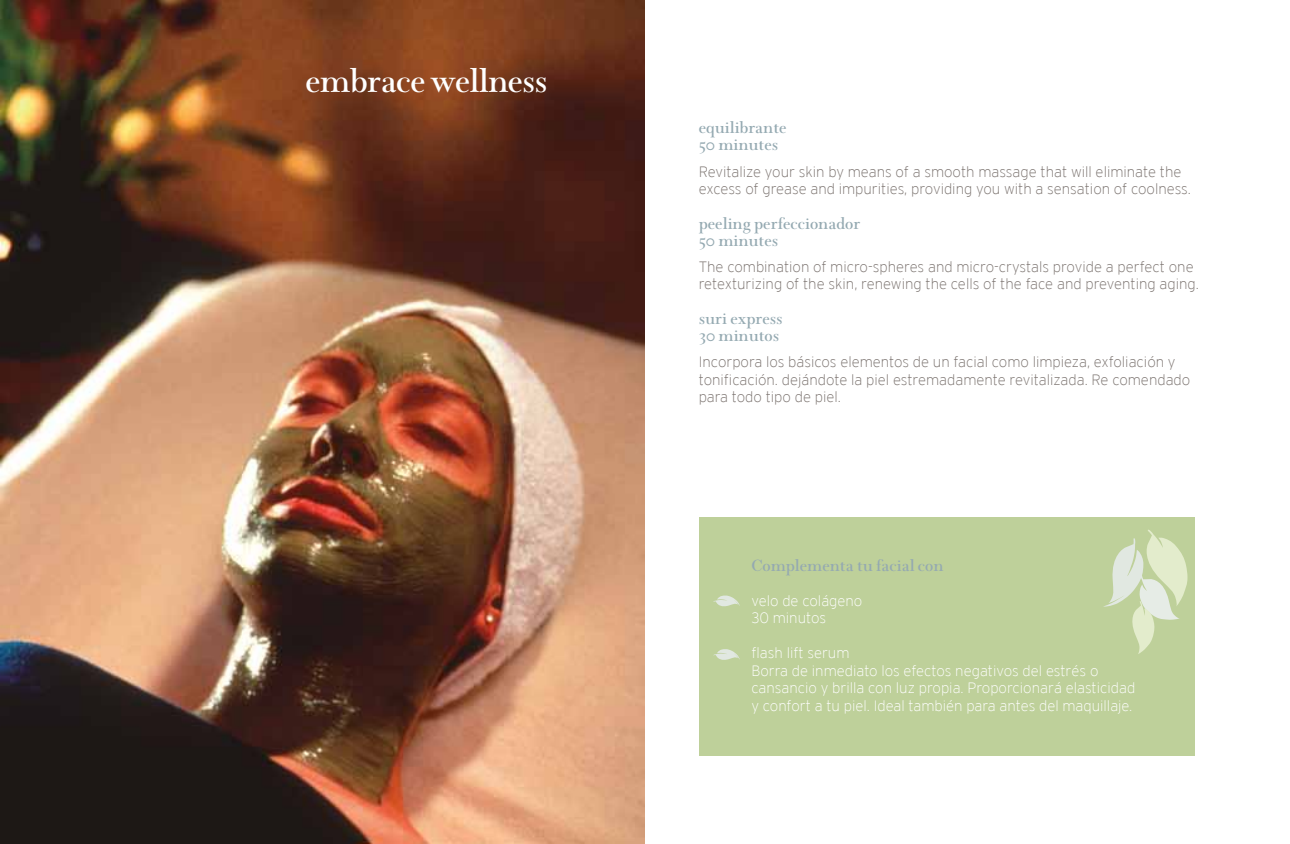
<style>
.page{position:relative;width:1290px;height:844px;background:#fff}
.page>*{position:absolute;margin:0;border:0;box-sizing:border-box;transform-origin:0 0}
.t1{font:600 36.75px "Wessex";letter-spacing:-.02em;color:#fff}
.t2{font:600 18.2px/17px "Wessex";color:#94a9b1}
.t3{font:200 14.88px/17.5px "Interstate";color:#79716d}
.t4{font:200 14.88px/17.5px "Interstate";color:#fff}
</style>
<div class="page">
<img style="left:0;top:0;width:645px;height:843px">
<div style="left:699px;top:517px;width:496px;height:238px;background:#bed09a"></div>
<svg style="left:713px;top:595px;width:27px;height:12px"></svg>
<svg style="left:713px;top:649px;width:27px;height:11px"></svg>
<svg style="left:1103px;top:529px;width:84px;height:125px"></svg>
<h1 class="t1" style="left:305px;top:56px;width:244px">embrace wellness</h1>
<p class="t2" style="left:699px;top:118px;width:89px">equilibrante<br>50 minutes</p>
<p class="t3" style="left:699px;top:162px;width:494px">Revitalize your skin by means of a smooth massage that will eliminate the excess of grease and impurities, providing you with a sensation of coolness.</p>
<p class="t2" style="left:699px;top:213px;width:163px">peeling perfeccionador<br>50 minutes</p>
<p class="t3" style="left:699px;top:258px;width:502px">The combination of micro-spheres and micro-crystals provide a perfect one retexturizing of the skin, renewing the cells of the face and preventing aging.</p>
<p class="t2" style="left:699px;top:309px;width:85px">suri express<br>30 minutos</p>
<p class="t3" style="left:699px;top:353px;width:493px">Incorpora los básicos elementos de un facial como limpieza, exfoliación y tonificación. dejándote la piel estremadamente revitalizada. Re comendado para todo tipo de piel.</p>
<p class="t2" style="left:751px;top:556px;width:194px">Complementa tu facial con</p>
<p class="t4" style="left:751px;top:591px;width:112px">velo de colágeno<br>30 minutos</p>
<p class="t4" style="left:751px;top:644px;width:385px">flash lift serum<br>Borra de inmediato los efectos negativos del estrés o cansancio y brilla con luz propia. Proporcionará elasticidad y confort a tu piel. Ideal también para antes del maquillaje.</p>
</div>
